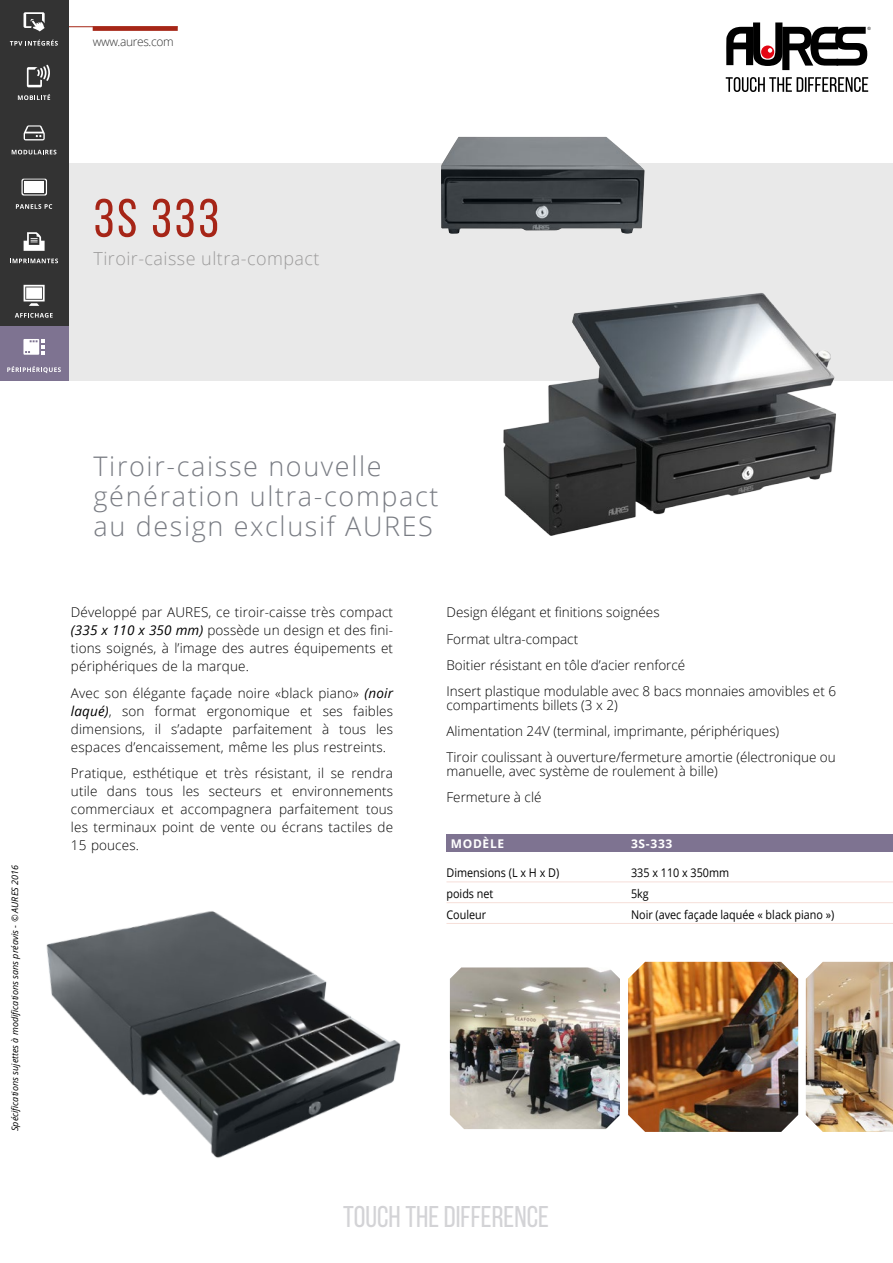
<style>
.page{position:relative;width:893px;height:1263px;background:#fff}
.page>*{position:absolute;margin:0;border:0;box-sizing:border-box;transform-origin:0 0}
.t1{font:54px "Bebas Neue";color:#a62517}
.t2{font:30px "Bebas Neue";color:#d3d3d6}
.t3{font:300 27px/30px "Open Sans";letter-spacing:.06em;color:#797c83}
.t4{font:300 18px "Open Sans";letter-spacing:.025em;color:#9c9b9b}
.t5{font:300 13.5px/18px "Open Sans";color:#000;text-align:justify}
.t6{font:12px "Open Sans";color:#000;scale:.9 1}
.t7{font:300 12px "Open Sans";letter-spacing:-.03em;color:#333}
.t8{font:700 12px "Open Sans";letter-spacing:.06em;color:#fff}
.t9{font:italic 9px "Open Sans";color:#000}
.s1{font-weight:400;font-style:italic}
</style>
<div class="page">
<div style="left:38px;top:163px;width:855px;height:218px;background:#e9e9e9"></div>
<div style="left:93px;top:26px;width:85px;height:5px;background:#a62617"></div>
<hr style="left:0;top:26px;width:178px;height:1px;background:#a62617">
<svg style="left:726px;top:22px;width:145px;height:48px"></svg>
<svg style="left:726px;top:77px;width:142px;height:15px"></svg>
<div style="left:0;top:109px;width:69px;height:54px;background:#333"></div>
<div style="left:0;top:163px;width:69px;height:55px;background:#333"></div>
<div style="left:0;top:218px;width:69px;height:54px;background:#333"></div>
<div style="left:0;top:272px;width:69px;height:54px;background:#333"></div>
<div style="left:0;top:326px;width:69px;height:55px;background:#7e7391"></div>
<div style="left:0;top:54px;width:69px;height:55px;background:#333"></div>
<div style="left:0;top:0;width:69px;height:54px;background:#333"></div>
<svg style="left:24px;top:12px;width:21px;height:19px"></svg>
<svg style="left:10px;top:40px;width:48px;height:6px"></svg>
<svg style="left:12px;top:150px;width:44px;height:4px"></svg>
<svg style="left:18px;top:94px;width:32px;height:6px"></svg>
<svg style="left:16px;top:204px;width:36px;height:5px"></svg>
<svg style="left:15px;top:313px;width:38px;height:5px"></svg>
<svg style="left:7px;top:366px;width:54px;height:7px"></svg>
<svg style="left:10px;top:259px;width:48px;height:4px"></svg>
<svg style="left:24px;top:232px;width:21px;height:19px"></svg>
<svg style="left:24px;top:285px;width:21px;height:21px"></svg>
<svg style="left:24px;top:125px;width:21px;height:15px"></svg>
<svg style="left:21px;top:179px;width:26px;height:17px"></svg>
<div style="left:24px;top:181px;width:20px;height:12px;background:#fff"></div>
<svg style="left:27px;top:65px;width:23px;height:22px"></svg>
<svg style="left:23px;top:339px;width:22px;height:16px"></svg>
<div style="left:446px;top:834px;width:447px;height:18px;background:#7e7391"></div>
<hr style="left:446px;top:881px;width:447px;height:1px;background:#f6dfd9">
<hr style="left:446px;top:902px;width:447px;height:1px;background:#f6dfd9">
<hr style="left:446px;top:923px;width:447px;height:1px;background:#f6dfd9">
<img style="left:503px;top:293px;width:333px;height:243px">
<img style="left:806px;top:962px;width:87px;height:170px">
<img style="left:628px;top:962px;width:170px;height:170px">
<img style="left:475px;top:967px;width:145px;height:162px">
<img style="left:441px;top:137px;width:204px;height:97px">
<img style="left:46px;top:881px;width:429px;height:277px">
<p class="t7" style="left:93px;top:34px;width:83px">www.aures.com</p>
<h1 class="t1" style="left:94px;top:189px;width:127px">3S 333</h1>
<h3 class="t4" style="left:94px;top:246px;width:227px">Tiroir-caisse ultra-compact</h3>
<p class="t9" style="left:9px;top:1131px;width:268px;rotate:-90deg">Spécifications sujettes à modifications sans préavis - © AURES 2016</p>
<h3 class="t3" style="left:94px;top:450px;width:347px">Tiroir-caisse nouvelle génération ultra-compact au design exclusif AURES</h3>
<p class="t5" style="left:71px;top:603px;width:324px">Développé par AURES, ce tiroir-caisse très compact <span class="s1">(335 x 110 x 350 mm)</span> possède un design et des fini&shy;tions soignés, à l’image des autres équipements et périphériques de la marque.</p>
<p class="t5" style="left:71px;top:684px;width:324px">Avec son élégante façade noire «black piano» <span class="s1">(noir laqué)</span>, son format ergonomique et ses faibles dimensions, il s’adapte parfaitement à tous les espaces d’encaissement, même les plus restreints.</p>
<p class="t5" style="left:71px;top:764px;width:324px">Pratique, esthétique et très résistant, il se rendra utile dans tous les secteurs et environnements commerciaux et accompagnera parfaitement tous les terminaux point de vente ou écrans tactiles de 15 pouces.</p>
<p class="t5" style="left:446px;top:599px;width:391px;line-height:26.2px;text-align:left">Design élégant et finitions soignées<br>Format ultra-compact<br>Boitier résistant en tôle d’acier renforcé<br>Insert plastique modulable avec 8 bacs monnaies amovibles et 6</p>
<p class="t5" style="left:446px;top:691px;width:391px;line-height:26.2px;text-align:left">compartiments billets (3 x 2)<br>Alimentation 24V (terminal, imprimante, périphériques)<br>Tiroir coulissant à ouverture/fermeture amortie (électronique ou</p>
<p class="t5" style="left:446px;top:757px;width:273px;line-height:26.2px">manuelle, avec système de roulement à bille)<br>Fermeture à clé</p>
<p class="t8" style="left:451px;top:835px;width:55px">MODÈLE</p>
<p class="t8" style="left:631px;top:835px;width:43px">3S-333</p>
<p class="t6" style="left:446px;top:865px;width:127px">Dimensions (L x H x D)</p>
<p class="t6" style="left:631px;top:865px;width:111px">335 x 110 x 350mm</p>
<p class="t6" style="left:446px;top:885px;width:54px">poids net</p>
<p class="t6" style="left:631px;top:885px;width:21px">5kg</p>
<p class="t6" style="left:446px;top:906px;width:46px">Couleur</p>
<p class="t6" style="left:631px;top:906px;width:228px">Noir (avec façade laquée « black piano »)</p>
<h2 class="t2" style="left:343px;top:1200px;width:207px">TOUCH THE DIFFERENCE</h2>
</div>
